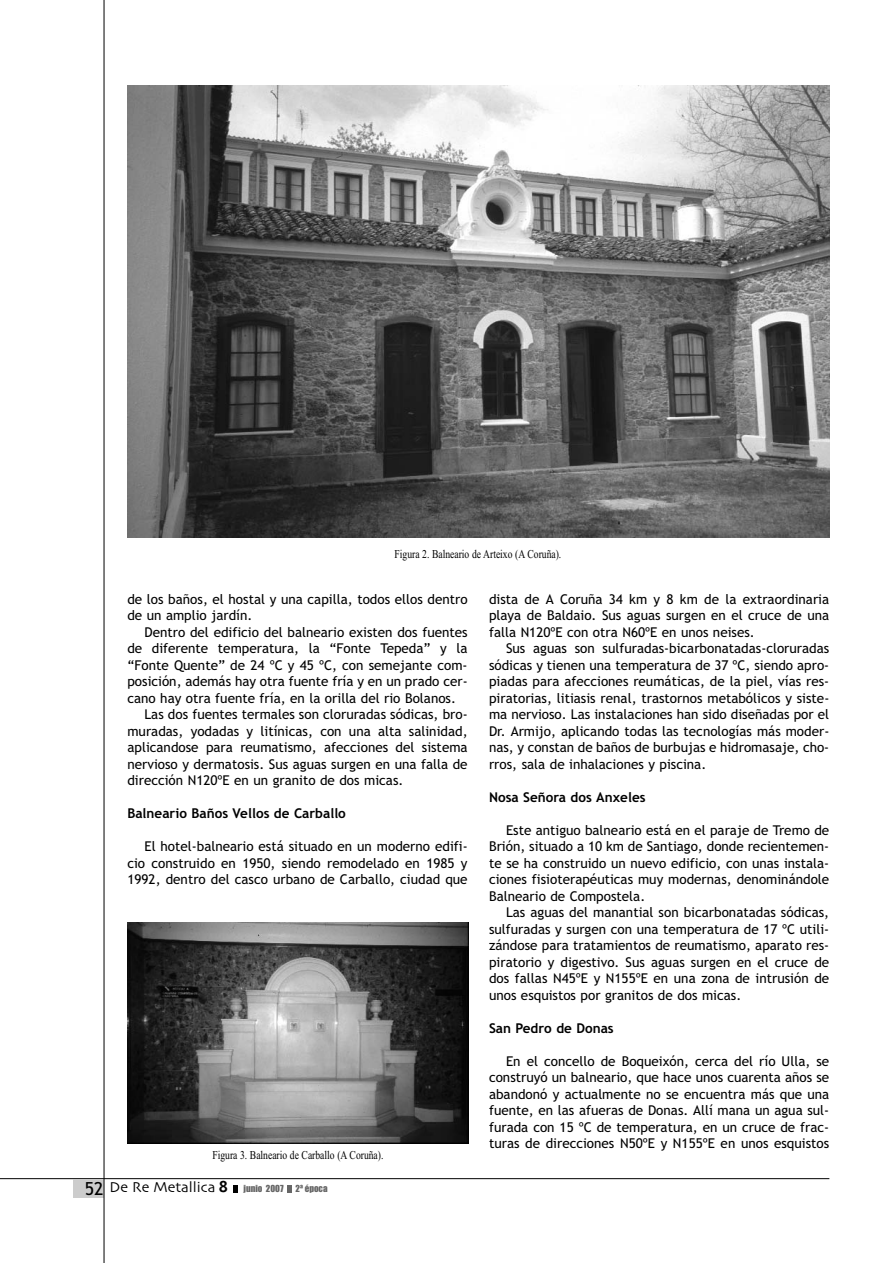
<style>
.page{position:relative;width:893px;height:1263px;background:#fff}
.page>*{position:absolute;margin:0;border:0;box-sizing:border-box;transform-origin:0 0}
.t1{font:15px "Skia";color:#000}
.t2{font:13.5px/16.5px "Trebuchet MS";color:#000;text-align:justify}
.t3{font:700 13.5px "Trebuchet MS";color:#000}
.t4{font:12px "Times New Roman";color:#000;scale:.8 1}
.t5{font:9px "Impact";color:#666}
.s1{font-family:"Trebuchet MS";font-size:18px}
.s2{font-family:"Officina Sans";font-weight:700;font-size:16.5px}
.s3{font-family:"Impact";font-size:9px;color:#666}
</style>
<div class="page">
<img style="left:127px;top:85px;width:702px;height:452px">
<img style="left:127px;top:923px;width:341px;height:221px">
<hr style="left:0;top:1178px;width:829px;height:1px;background:#000">
<div style="left:73px;top:1179px;width:31px;height:18px;background:#ccc"></div>
<svg style="left:287px;top:1185px;width:5px;height:7px"></svg>
<svg style="left:233px;top:1185px;width:5px;height:7px"></svg>
<hr style="left:104px;top:0;width:1px;height:1263px;background:#000">
<p class="t4" style="left:394px;top:550px;width:210px">Figura 2. Balneario de Arteixo (A Coruña).</p>
<p class="t2" style="left:127px;top:592px;width:342px">de los baños, el hostal y una capilla, todos ellos dentro de un amplio jardín.</p>
<p class="t2" style="left:144px;top:625px;width:325px">Dentro del edificio del balneario existen dos fuentes</p>
<p class="t2" style="left:127px;top:641px;width:342px">de diferente temperatura, la “Fonte Tepeda” y la</p>
<p class="t2" style="left:127px;top:658px;width:341px">“Fonte Quente” de 24 ºC y 45 ºC, con semejante com-</p>
<p class="t2" style="left:127px;top:674px;width:342px">posición, además hay otra fuente fría y en un prado cer-</p>
<p class="t2" style="left:127px;top:691px;width:330px">cano hay otra fuente fría, en la orilla del rio Bolanos.</p>
<p class="t2" style="left:144px;top:707px;width:325px">Las dos fuentes termales son cloruradas sódicas, bro-</p>
<p class="t2" style="left:127px;top:724px;width:342px">muradas, yodadas y litínicas, con una alta salinidad,</p>
<p class="t2" style="left:127px;top:740px;width:342px">aplicandose para reumatismo, afecciones del sistema</p>
<p class="t2" style="left:127px;top:757px;width:342px">nervioso y dermatosis. Sus aguas surgen en una falla de</p>
<p class="t2" style="left:127px;top:773px;width:277px">dirección N120ºE en un granito de dos micas.</p>
<p class="t3" style="left:127px;top:808px;width:220px">Balneario Baños Vellos de Carballo</p>
<p class="t2" style="left:127px;top:839px;width:342px;text-indent:17px">El hotel-balneario está situado en un moderno edifi&shy;cio construido en 1950, siendo remodelado en 1985 y 1992, dentro del casco urbano de Carballo, ciudad que</p>
<p class="t4" style="left:212px;top:1151px;width:215px">Figura 3. Balneario de Carballo (A Coruña).</p>
<p class="t1" style="left:85px;top:1182px;width:200px"><span class="s1">52</span> De Re Metallica <span class="s2">8</span> <span class="s3">JUNIO 2007</span></p>
<p class="t5" style="left:295px;top:1186px;width:34px">2ª ÉPOCA</p>
<p class="t2" style="left:489px;top:592px;width:342px">dista de A Coruña 34 km y 8 km de la extraordinaria playa de Baldaio. Sus aguas surgen en el cruce de una falla N120ºE con otra N60ºE en unos neises.</p>
<p class="t2" style="left:489px;top:641px;width:342px;text-indent:17px">Sus aguas son sulfuradas-bicarbonatadas-cloruradas sódicas y tienen una temperatura de 37 ºC, siendo apro&shy;piadas para afecciones reumáticas, de la piel, vías res&shy;piratorias, litiasis renal, trastornos metabólicos y siste&shy;ma nervioso. Las instalaciones han sido diseñadas por el Dr. Armijo, aplicando todas las tecnologías más moder&shy;nas, y constan de baños de burbujas e hidromasaje, cho&shy;rros, sala de inhalaciones y piscina.</p>
<p class="t3" style="left:489px;top:791px;width:158px">Nosa Señora dos Anxeles</p>
<p class="t2" style="left:489px;top:823px;width:342px;text-indent:17px">Este antiguo balneario está en el paraje de Tremo de Brión, situado a 10 km de Santiago, donde recientemen&shy;te se ha construido un nuevo edificio, con unas instala&shy;ciones fisioterapéuticas muy modernas, denominándole Balneario de Compostela.</p>
<p class="t2" style="left:489px;top:905px;width:342px;text-indent:17px">Las aguas del manantial son bicarbonatadas sódicas, sulfuradas y surgen con una temperatura de 17 ºC utili&shy;zándose para tratamientos de reumatismo, aparato res&shy;piratorio y digestivo. Sus aguas surgen en el cruce de dos fallas N45ºE y N155ºE en una zona de intrusión de unos esquistos por granitos de dos micas.</p>
<p class="t3" style="left:489px;top:1022px;width:126px">San Pedro de Donas</p>
<p class="t2" style="left:489px;top:1054px;width:342px;text-indent:17px">En el concello de Boqueixón, cerca del río Ulla, se construyó un balneario, que hace unos cuarenta años se abandonó y actualmente no se encuentra más que una fuente, en las afueras de Donas. Allí mana un agua sul&shy;furada con 15 ºC de temperatura, en un cruce de frac&shy;turas de direcciones N50ºE y N155ºE en unos esquistos</p>
</div>
